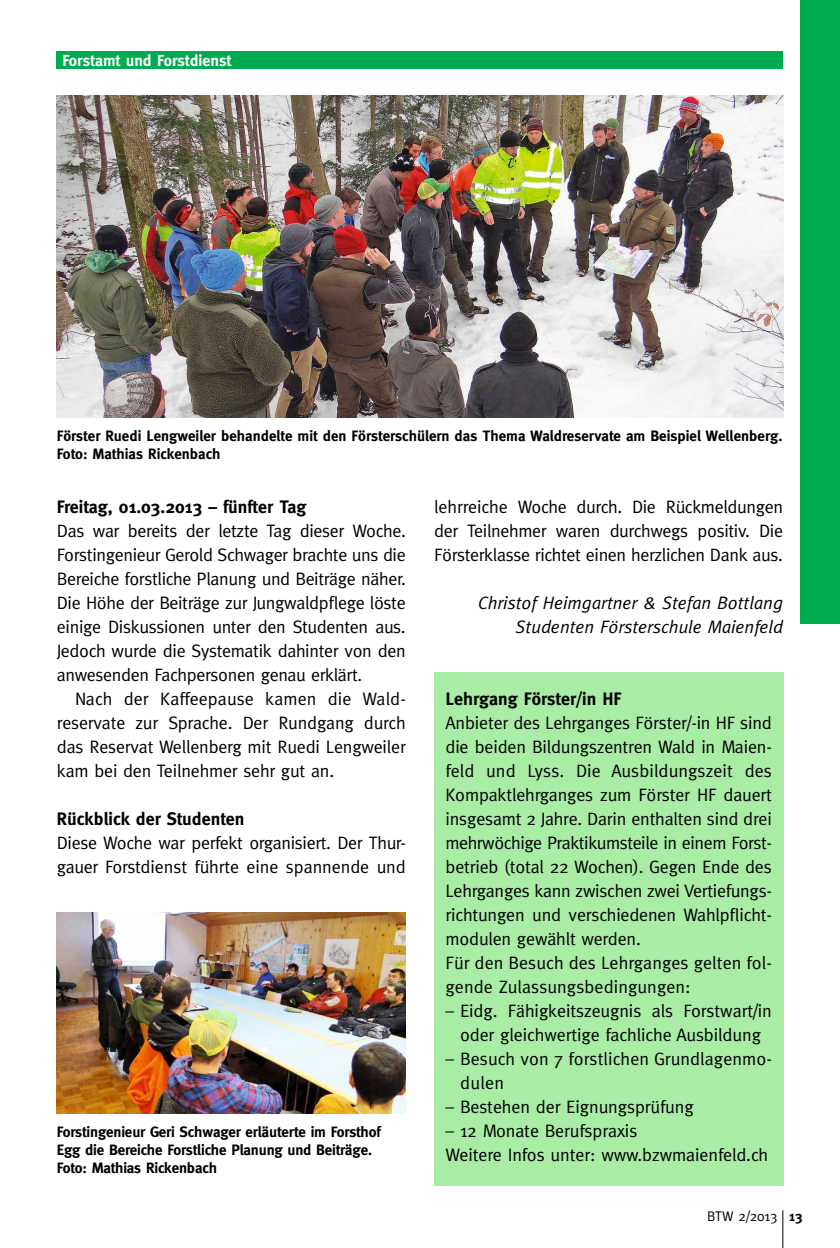
<style>
.page{position:relative;width:840px;height:1248px;background:#fff}
.page>*{position:absolute;margin:0;border:0;box-sizing:border-box;transform-origin:0 0}
.t1{font:18px/24px "Meta";letter-spacing:-.01em;color:#000}
.t2{font:700 18px "Meta";color:#000}
.t3{font:italic 18px/24px "Meta";color:#000;text-align:right}
.t4{font:700 16px "Meta";color:#fff}
.t5{font:700 15px/18px "Meta";letter-spacing:-.01em;color:#000}
.t6{font:14px "Meta";letter-spacing:-.01em;color:#000}
.s1{font-weight:700}
</style>
<div class="page">
<hr style="left:782px;top:1210px;width:1px;height:37px;background:#000">
<div style="left:799px;top:0;width:40px;height:624px;background:#00aa4e"></div>
<div style="left:57px;top:51px;width:725px;height:17px;background:#00aa4e"></div>
<img style="left:57px;top:96px;width:725px;height:321px">
<div style="left:434px;top:672px;width:348px;height:513px;background:#a8eca5"></div>
<img style="left:57px;top:912px;width:348px;height:201px">
<p class="t4" style="left:62px;top:51px;width:170px">Forstamt und Forstdienst</p>
<p class="t5" style="left:57px;top:427px;width:726px">Förster Ruedi Lengweiler behandelte mit den Försterschülern das Thema Waldreservate am Beispiel Wellenberg.<br>Foto: Mathias Rickenbach</p>
<p class="t2" style="left:57px;top:496px;width:251px">Freitag, 01.03.2013 – fünfter Tag</p>
<p class="t1" style="left:57px;top:518px;width:350px;text-align:justify">Das war bereits der letzte Tag dieser Woche.<br>Forstingenieur Gerold Schwager brachte uns die Bereiche forstliche Planung und Beiträge näher.<br>Die Höhe der Beiträge zur Jungwaldpflege löste einige Diskussionen unter den Studenten aus.<br>Jedoch wurde die Systematik dahinter von den anwesenden Fachpersonen genau erklärt.</p>
<p class="t1" style="left:57px;top:686px;width:350px;text-align:justify;text-indent:18px">Nach der Kaffeepause kamen die Wald&shy;reservate zur Sprache. Der Rundgang durch das Reservat Wellenberg mit Ruedi Lengweiler kam bei den Teilnehmer sehr gut an.</p>
<p class="t2" style="left:57px;top:808px;width:189px">Rückblick der Studenten</p>
<p class="t1" style="left:57px;top:830px;width:350px">Diese Woche war perfekt organisiert. Der Thur&shy;gauer Forstdienst führte eine spannende und</p>
<p class="t5" style="left:57px;top:1123px;width:325px">Forstingenieur Geri Schwager erläuterte im Forsthof<br>Egg die Bereiche Forstliche Planung und Beiträge.<br>Foto: Mathias Rickenbach</p>
<p class="t1" style="left:434px;top:494px;width:350px;text-align:justify">lehrreiche Woche durch. Die Rückmeldungen der Teilnehmer waren durchwegs positiv. Die Försterklasse richtet einen herzlichen Dank aus.</p>
<p class="t3" style="left:478px;top:590px;width:306px">Christof Heimgartner &amp; Stefan Bottlang<br>Studenten Försterschule Maienfeld</p>
<p class="t2" style="left:445px;top:688px;width:177px">Lehrgang Förster/in HF</p>
<p class="t1" style="left:445px;top:710px;width:328px">Anbieter des Lehrganges Förster/-in HF sind die beiden Bildungszentren Wald in Maien&shy;feld und Lyss. Die Ausbildungszeit des Kompaktlehrganges zum Förster HF dauert insgesamt 2 Jahre. Darin enthalten sind drei mehrwöchige Praktikumsteile in einem Forst&shy;betrieb (total 22 Wochen). Gegen Ende des Lehrganges kann zwischen zwei Vertiefungs&shy;richtungen und verschiedenen Wahlpflicht&shy;modulen gewählt werden.<br>Für den Besuch des Lehrganges gelten fol&shy;gende Zulassungsbedingungen:</p>
<p class="t1" style="left:445px;top:998px;width:327px;text-align:center">– Eidg. Fähigkeitszeugnis als Forstwart/in oder gleichwertige fachliche Ausbildung</p>
<p class="t1" style="left:460px;top:1046px;width:313px;text-indent:-15px">– Besuch von 7 forstlichen Grundlagenmo&shy;dulen</p>
<p class="t1" style="left:445px;top:1094px;width:249px">– Bestehen der Eignungsprüfung</p>
<p class="t1" style="left:445px;top:1118px;width:324px">– 12 Monate Berufspraxis<br>Weitere Infos unter: www.bzwmaienfeld.ch</p>
<p class="t6" style="left:706px;top:1208px;width:97px">BTW 2/2013 <span class="s1">13</span></p>
</div>
